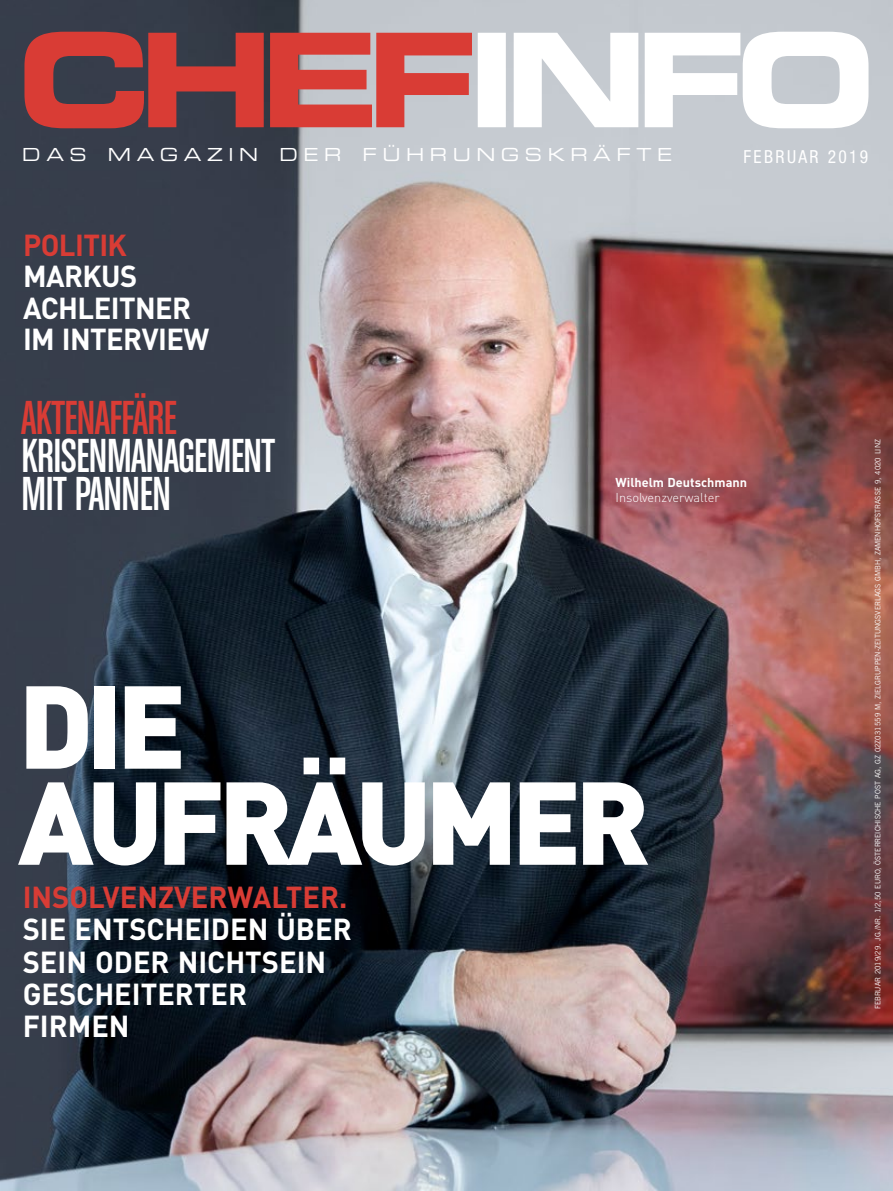
<style>
.page{position:relative;width:893px;height:1191px;background:#fff}
.page>*{position:absolute;margin:0;border:0;box-sizing:border-box;transform-origin:0 0}
.t1{font:115.65px/96px "DIN Black";letter-spacing:-.06em;color:#fff}
.t2{font:50.85px/38.1px "Chalet Comprime Cologne Sixty";letter-spacing:-.02em;color:#fff}
.t3{font:50.85px "Chalet Comprime Cologne Sixty";letter-spacing:-.02em;color:#d93c35}
.t4{font:30px/32.1px "DIN Bold";color:#fff}
.t5{font:30px/31.5px "DIN Bold";letter-spacing:-.02em;color:#fff}
.t6{font:30px "DIN Bold";color:#d93c35}
.t7{font:18px "Eurostile LT Std Ex 2";letter-spacing:.315em;color:#fff}
.t8{font:condensed 18px "Helvetica Neue LT Pro";letter-spacing:.13em;color:#fff}
.t9{font:12.75px "DIN Bold";color:#fff}
.t10{font:12.75px "DIN Light";color:#fff}
.t11{font:7.5px "News Gothic BT";letter-spacing:.01em;color:#fff}
</style>
<div class="page">
<img style="left:0;top:0;width:893px;height:1191px">
<svg style="left:478px;top:32px;width:390px;height:96px"></svg>
<svg style="left:24px;top:32px;width:448px;height:96px;background:#b05050"></svg>
<h3 class="t7" style="left:22px;top:142px;width:651px">DAS MAGAZIN DER FÜHRUNGSKRÄF TE</h3>
<h3 class="t8" style="left:744px;top:146px;width:126px">FEBRUAR 2019</h3>
<h3 class="t6" style="left:23px;top:225px;width:105px">POLITI K</h3>
<h3 class="t5" style="left:23px;top:259px;width:188px">MARKUS<br>ACHLEITNER<br>I M INTERVI EW</h3>
<h2 class="t3" style="left:21px;top:389px;width:157px">AKTENAFFÄRE</h2>
<h2 class="t2" style="left:21px;top:435px;width:255px">KRISENMANAGEMENT<br>MIT PANNEN</h2>
<h3 class="t9" style="left:615px;top:474px;width:133px">WILHELM DEUTSCHMANN</h3>
<h3 class="t10" style="left:615px;top:489px;width:106px">Insolvenzverwalter</h3>
<h1 class="t1" style="left:18px;top:672px;width:634px">DIE<br>AUFRÄUMER</h1>
<h3 class="t6" style="left:23px;top:877px;width:326px">INSOLVENZVERWALTER.</h3>
<h3 class="t4" style="left:23px;top:912px;width:331px">SI E ENTSCHEIDEN ÜBER<br>SEI N ODER NICHTSEI N<br>GESCHEITERTER<br>FIRMEN</h3>
<p class="t11" style="left:873px;top:1009px;width:570px;rotate:-90deg">Februar 2019/29. Jg./Nr. 1/2,50 Euro, Österreichische Post ag, GZ 02Z031559 M, Zielgruppen-zeitungsverlags gm bh, zam en hofstrasse 9, 4020 linz</p>
</div>
